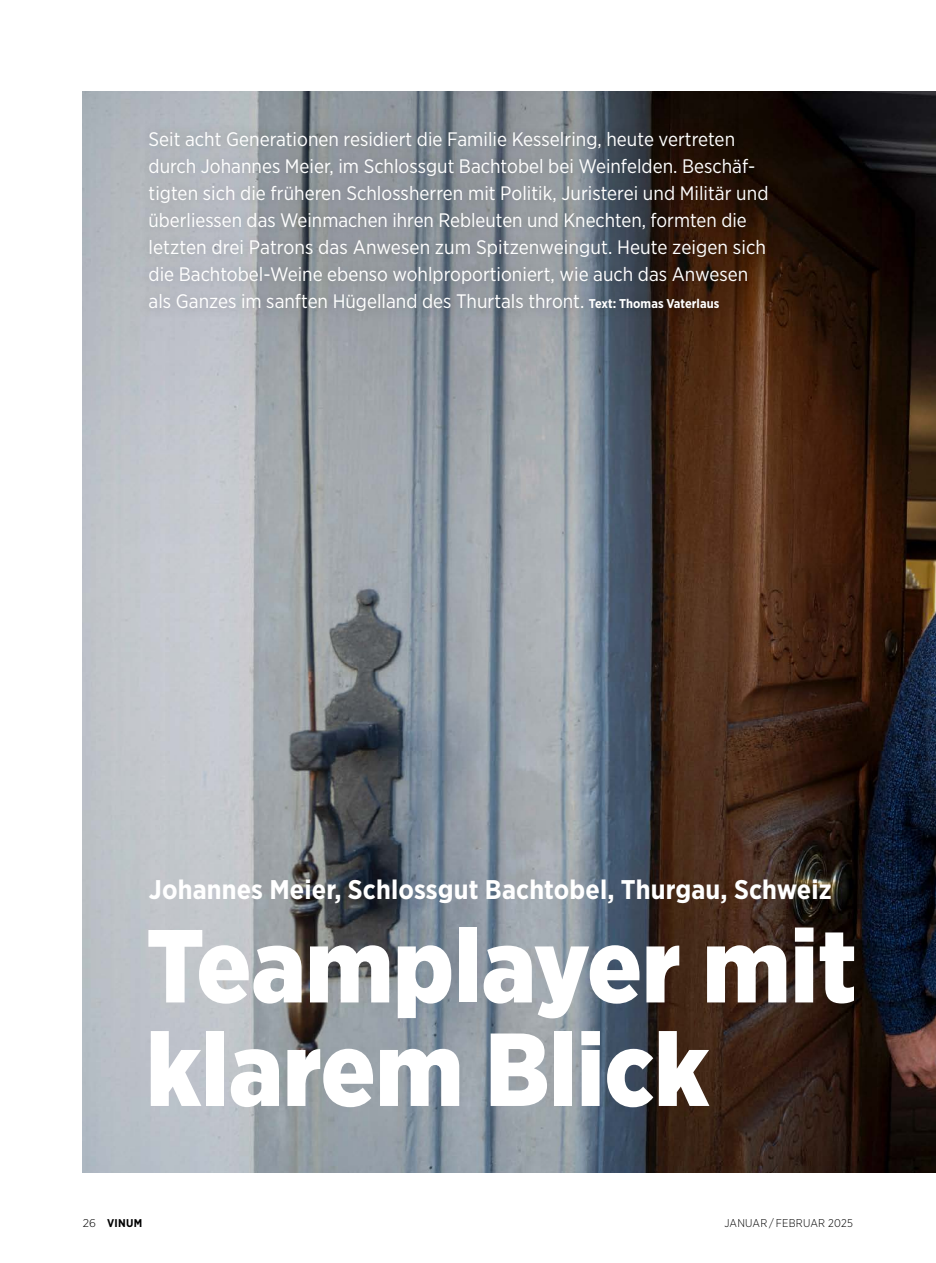
<style>
.page{position:relative;width:936px;height:1263px;background:#fff}
.page>*{position:absolute;margin:0;border:0;box-sizing:border-box;transform-origin:0 0}
.t1{font:900 103.5px/103.5px "Gotham Narrow";color:#fff}
.t2{font:700 27px "Gotham Narrow";letter-spacing:.005em;color:#fff}
.t3{font:19.5px/27px "Gotham Narrow";color:#fff}
.t4{font:300 11.25px "Gotham Narrow";letter-spacing:.02em;color:#000}
.t5{font:700 11.25px "Gotham Narrow";letter-spacing:.02em;color:#000}
.s1{font-weight:700;font-size:12.75px}
.s2{font-weight:300}
</style>
<div class="page">
<img style="left:83px;top:91px;width:852px;height:1081px">
<div style="left:136px;top:119px;width:644px;height:205px;background:#000;opacity:.25"></div>
<p class="t3" style="left:148px;top:125px;width:621px">Seit acht Generationen residiert die Familie Kesselring, heute vertreten durch Johannes Meier, im Schlossgut Bachtobel bei Weinfelden. Beschäf&shy;tigten sich die früheren Schlossherren mit Politik, Juristerei und Militär und überliessen das Weinmachen ihren Rebleuten und Knechten, formten die letzten drei Patrons das Anwesen zum Spitzenweingut. Heute zeigen sich die Bachtobel-Weine ebenso wohlproportioniert, wie auch das Anwesen als Ganzes im sanften Hügelland des Thurtals thront. <span class="s1">Text: Thomas Vaterlaus</span></p>
<h2 class="t2" style="left:149px;top:872px;width:684px">Johannes Meier, Schlossgut Bachtobel, Thurgau, Schweiz</h2>
<h1 class="t1" style="left:146px;top:913px;width:711px">Teamplayer mit klarem Blick</h1>
<p class="t5" style="left:83px;top:1216px;width:61px"><span class="s2">26</span> VINUM</p>
<p class="t4" style="left:724px;top:1216px;width:130px">JANUAR / FEBRUAR 2025</p>
</div>
